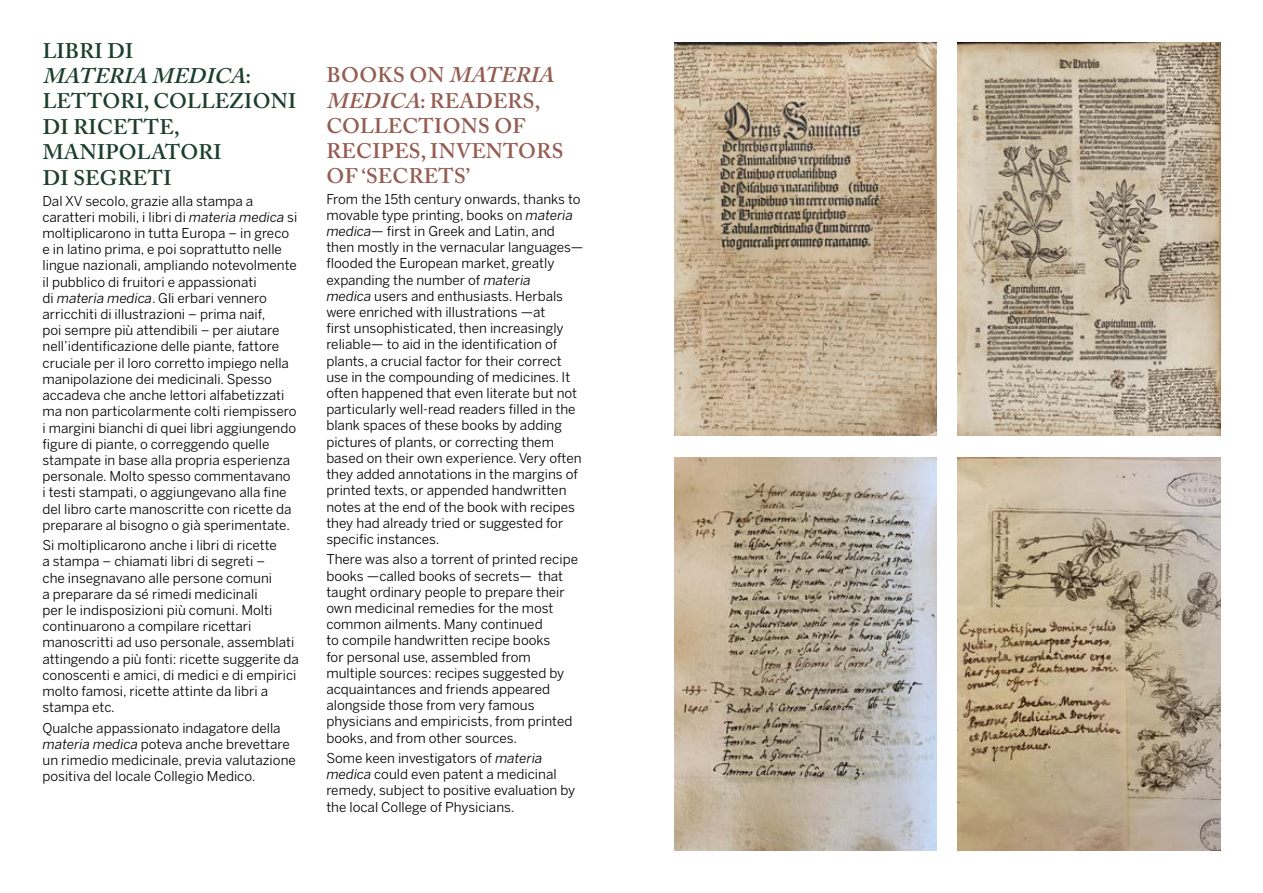
<style>
.page{position:relative;width:1263px;height:893px;background:#fff}
.page>*{position:absolute;margin:0;border:0;box-sizing:border-box;transform-origin:0 0}
.t1{font:600 21px/25.5px "Adobe Caslon Pro";letter-spacing:.015em;color:#1c3f2c}
.t2{font:600 21px/25.2px "Adobe Caslon Pro";letter-spacing:.015em;color:#945d52}
.t3{font:13.5px/16.2px "Benton Sans";color:#000}
.s1{font-style:italic}
</style>
<div class="page">
<img style="left:674px;top:43px;width:262px;height:393px">
<img style="left:674px;top:457px;width:262px;height:393px">
<img style="left:958px;top:43px;width:262px;height:393px">
<img style="left:958px;top:457px;width:262px;height:393px">
<h1 class="t1" style="left:43px;top:38px;width:255px">LIBRI DI<br><span class="s1">MATERIAMEDICA</span>:<br>LETTORI, COLLEZIONI<br>DI RICETTE,<br>MANIPOLATORI<br>DI SEGRETI</h1>
<p class="t3" style="left:43px;top:192px;width:256px">Dal XV secolo, grazie alla stampa a caratteri mobili, i libri di <span class="s1">materia medica</span> si moltiplicarono in tutta Europa – in greco e in latino prima, e poi soprattutto nelle lingue nazionali, ampliando notevolmente il pubblico di fruitori e appassionati<br>di <span class="s1">materia medica</span>. Gli erbari vennero arricchiti di illustrazioni – prima naif,<br>poi sempre più attendibili – per aiutare nell’identificazione delle piante, fattore cruciale per il loro corretto impiego nella manipolazione dei medicinali. Spesso accadeva che anche lettori alfabetizzati ma non particolarmente colti riempissero i margini bianchi di quei libri aggiungendo figure di piante, o correggendo quelle stampate in base alla propria esperienza personale. Molto spesso commentavano<br>i testi stampati, o aggiungevano alla fine del libro carte manoscritte con ricette da preparare al bisogno o già sperimentate.</p>
<p class="t3" style="left:43px;top:537px;width:258px">Si moltiplicarono anche i libri di ricette<br>a stampa – chiamati libri di segreti –<br>che insegnavano alle persone comuni<br>a preparare da sé rimedi medicinali<br>per le indisposizioni più comuni. Molti continuarono a compilare ricettari manoscritti ad uso personale, assemblati attingendo a più fonti: ricette suggerite da conoscenti e amici, di medici e di empirici molto famosi, ricette attinte da libri a stampa etc.</p>
<p class="t3" style="left:43px;top:719px;width:255px">Qualche appassionato indagatore della <span class="s1">materia medica</span> poteva anche brevettare un rimedio medicinale, previa valutazione positiva del locale Collegio Medico.</p>
<h1 class="t2" style="left:326px;top:63px;width:238px">B O O K S O N <span class="s1">MATERIA<br>MEDICA</span>: READERS,<br>COLLECTIONS OF<br>RECIPES, INVENTORS<br>OF ‘SECRETS’</h1>
<p class="t3" style="left:326px;top:190px;width:259px">From the 15th century onwards, thanks to movable type printing, books on <span class="s1">materia medica</span>— first in Greek and Latin, and then mostly in the vernacular languages— flooded the European market, greatly expanding the number of <span class="s1">materia<br>medica</span> users and enthusiasts. Herbals were enriched with illustrations —at<br>first unsophisticated, then increasingly reliable— to aid in the identification of plants, a crucial factor for their correct use in the compounding of medicines. It often happened that even literate but not particularly well-read readers filled in the blank spaces of these books by adding pictures of plants, or correcting them based on their own experience. Very often they added annotations in the margins of printed texts, or appended handwritten notes at the end of the book with recipes they had already tried or suggested for specific instances.</p>
<p class="t3" style="left:326px;top:551px;width:253px">There was also a torrent of printed recipe books —called books of secrets— that taught ordinary people to prepare their own medicinal remedies for the most common ailments. Many continued<br>to compile handwritten recipe books<br>for personal use, assembled from multiple sources: recipes suggested by acquaintances and friends appeared alongside those from very famous physicians and empiricists, from printed books, and from other sources.</p>
<p class="t3" style="left:326px;top:750px;width:250px">Some keen investigators of <span class="s1">materia medica</span> could even patent a medicinal remedy, subject to positive evaluation by the local College of Physicians.</p>
</div>
